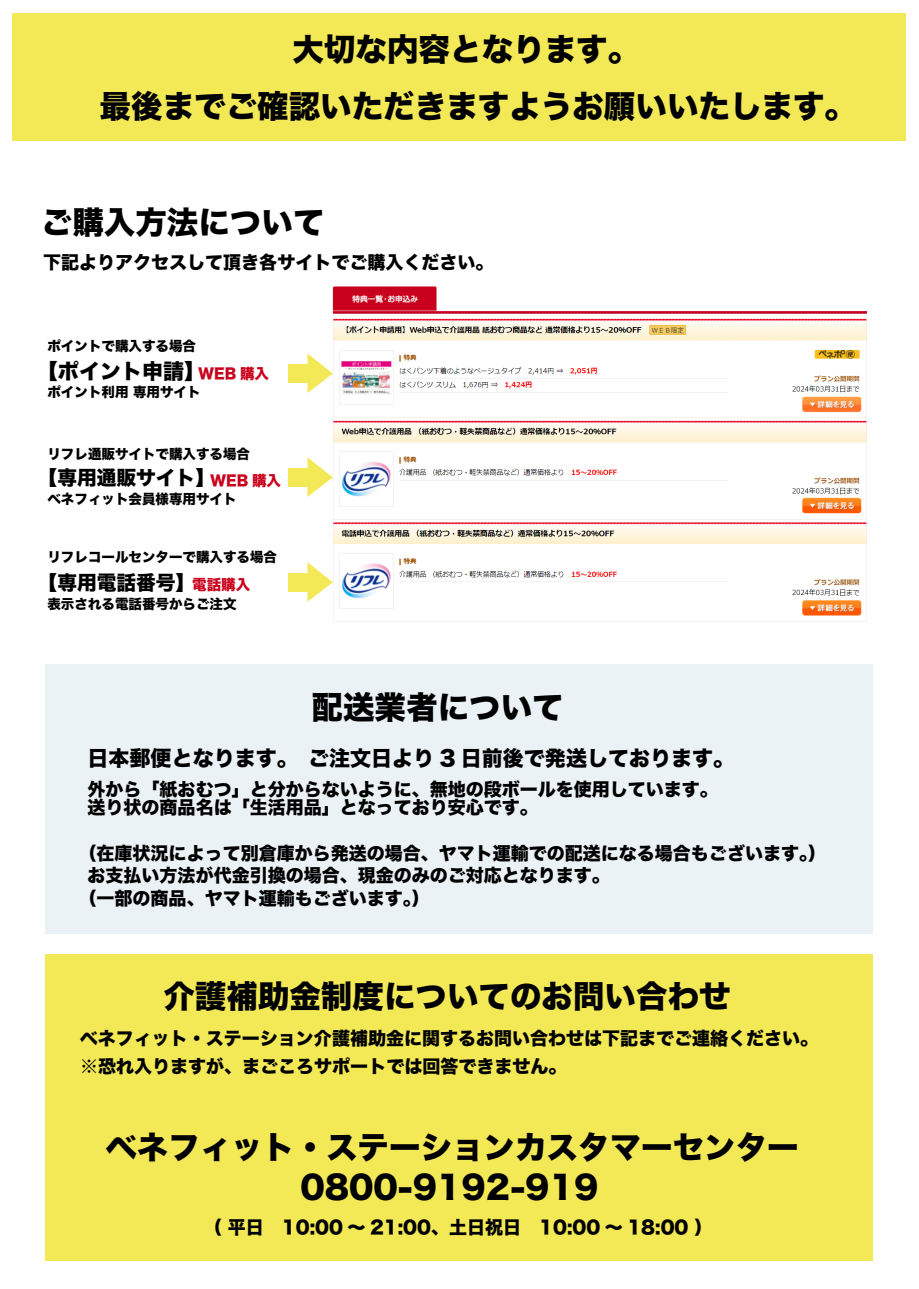
<style>
.page{position:relative;width:919px;height:1289px;background:#fff}
.page>*{position:absolute;margin:0;border:0;box-sizing:border-box;transform-origin:0 0}
.t1{font:31.5px/40.2px "Hira Kaku Std N W8";color:#000;text-align:center}
.t2{font:31.5px/56.8px "Hira Kaku Std W8";color:#000}
.t3{font:21px "Hira Kaku Std N W8";color:#000}
.t4{font:19.65px "Hira Kaku Std N W8";color:#000}
.t5{font:18px/18px "Hira Kaku Std N W8";color:#000}
.t6{font:18px "Hira Kaku Std W8";color:#000}
.t7{font:14.55px "Hira Kaku Std N W8";color:#c9001c}
.t8{font:13.5px "Hira Kaku Std N W8";color:#000}
</style>
<div class="page">
<div style="left:13px;top:14px;width:893px;height:127px;background:#f3e855"></div>
<div style="left:45px;top:664px;width:827px;height:270px;background:#ebf2f6"></div>
<div style="left:45px;top:953px;width:827px;height:307px;background:#f3e855"></div>
<img style="left:332px;top:286px;width:535px;height:336px">
<div style="left:288px;top:364px;width:26px;height:18px;background:#f3e855"></div>
<svg style="left:307px;top:353px;width:26px;height:40px"></svg>
<div style="left:288px;top:468px;width:26px;height:18px;background:#f3e855"></div>
<svg style="left:307px;top:457px;width:26px;height:40px"></svg>
<div style="left:288px;top:573px;width:26px;height:18px;background:#f3e855"></div>
<svg style="left:307px;top:562px;width:26px;height:39px"></svg>
<h1 class="t2" style="left:100px;top:22px;width:757px;text-indent:193px">大切な内容となります。<br>最後までご確認いただきますようお願いいたします。</h1>
<h1 class="t1" style="left:41px;top:203px;width:285px">ご購入方法について</h1>
<p class="t5" style="left:43px;top:254px;width:451px">下記よりアクセスして頂き各サイトでご購入ください。</p>
<p class="t8" style="left:47px;top:338px;width:150px">ポイントで購入する場合</p>
<p class="t3" style="left:37px;top:359px;width:170px">【ポイント申請】</p>
<p class="t7" style="left:198px;top:366px;width:72px">WEB 購入</p>
<p class="t8" style="left:47px;top:385px;width:154px">ポイント利用 専用サイト</p>
<p class="t8" style="left:47px;top:446px;width:204px">リフレ通販サイトで購入する場合</p>
<p class="t8" style="left:47px;top:491px;width:191px">ベネフィット会員様専用サイト</p>
<p class="t4" style="left:38px;top:467px;width:179px">【専用通販サイト】</p>
<p class="t7" style="left:210px;top:473px;width:72px">WEB 購入</p>
<p class="t8" style="left:47px;top:549px;width:231px">リフレコールセンターで購入する場合</p>
<p class="t8" style="left:47px;top:596px;width:191px">表示される電話番号からご注文</p>
<p class="t4" style="left:38px;top:571px;width:159px">【専用電話番号】</p>
<p class="t7" style="left:192px;top:576px;width:60px">電話購入</p>
<h1 class="t1" style="left:311px;top:687px;width:253px">配送業者について</h1>
<p class="t3" style="left:88px;top:746px;width:648px">日本郵便となります。ご注文日より 3 日前後で発送しております。</p>
<p class="t5" style="left:88px;top:781px;width:631px">外から「紙おむつ」と分からないように、無地の段ボールを使用しています。送り状の商品名は「生活用品」となっており安心です。</p>
<p class="t5" style="left:79px;top:844px;width:749px">（在庫状況によって別倉庫から発送の場合、ヤマト運輸での配送になる場合もございます。）</p>
<p class="t5" style="left:88px;top:867px;width:523px">お支払い方法が代金引換の場合、現金のみのご対応となります。</p>
<p class="t5" style="left:79px;top:889px;width:352px">（一部の商品、ヤマト運輸もございます。）</p>
<h1 class="t1" style="left:163px;top:977px;width:568px">介護補助金制度についてのお問い合わせ</h1>
<p class="t5" style="left:80px;top:1030px;width:740px">ベネフィット・ステーション介護補助金に関するお問い合わせは下記までご連絡ください。</p>
<p class="t6" style="left:80px;top:1055px;width:487px">※恐れ入りますが、まごころサポートでは回答できません。</p>
<h1 class="t1" style="left:105px;top:1128px;width:694px">ベネフィット・ステーションカスタマーセンター<br>0800-9192-919</h1>
<p class="t6" style="left:204px;top:1217px;width:510px">（ 平日　10:00 ～ 21:00、土日祝日　10:00 ～ 18:00 ）</p>
</div>
